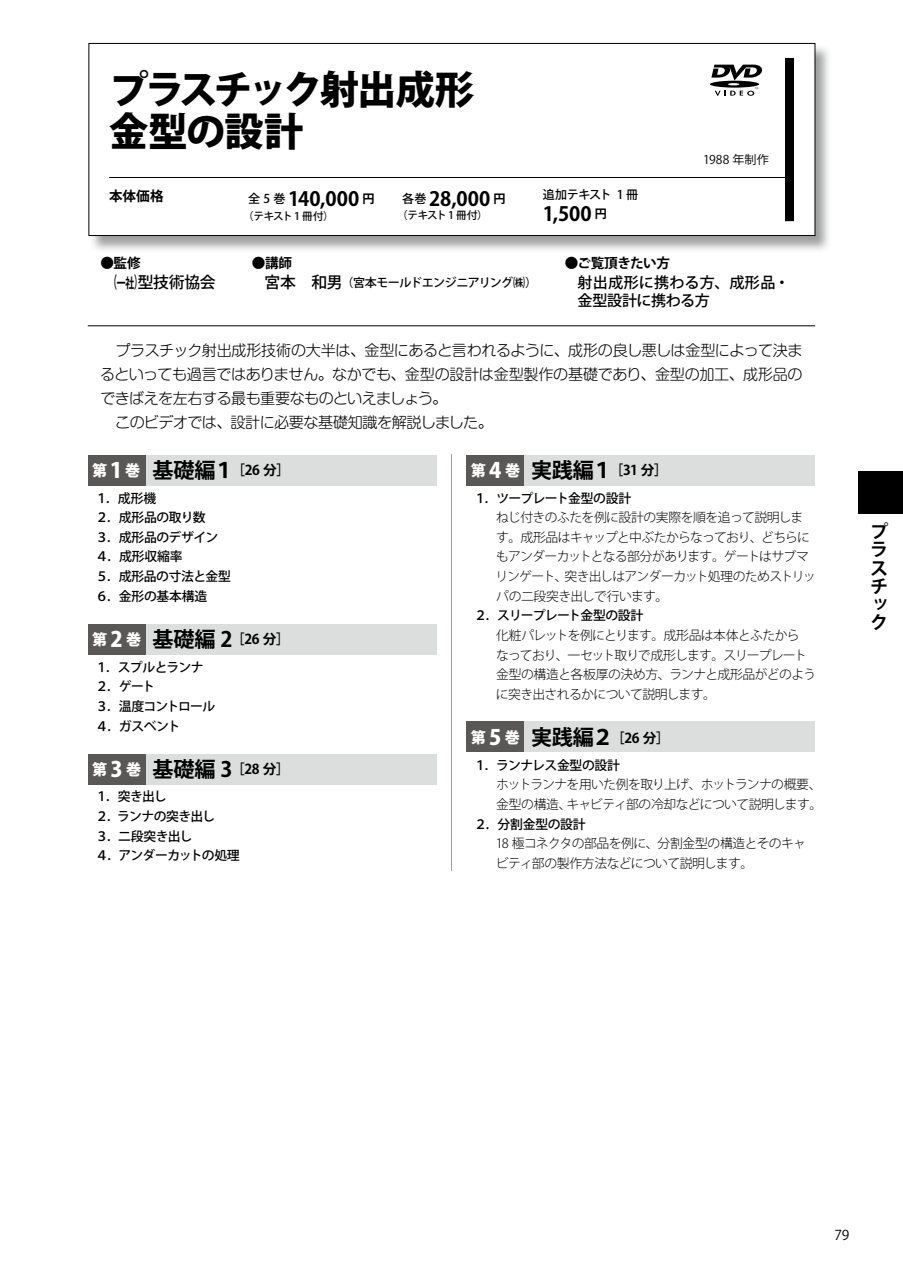
<style>
.page{position:relative;width:903px;height:1275px;background:#fff}
.page>*{position:absolute;margin:0;border:0;box-sizing:border-box;transform-origin:0 0}
.t1{font:800 39.2px/42.2px "Koz Go Pr 6 N";letter-spacing:-.05em;color:#000}
.t2{font:700 19.6px "Koz Go Pr 6 N";letter-spacing:.01em;color:#000}
.t3{font:700 18.03px/18px "Koz Go Pr 6 N";color:#000;text-align:justify}
.t4{font:500 15.92px "Koz Go Pr 6 N";letter-spacing:-.02em;color:#000}
.t5{font:300 15.05px/24.2px "Shin M Go Pro";letter-spacing:-.03em;color:#000}
.t6{font:500 15.05px/18px "Koz Go Pr 6 N";color:#000}
.t7{font:700 13.65px "Koz Go Pr 6 N";letter-spacing:-.025em;color:#000}
.t8{font:13.65px "Koz Go Pr 6 N";color:#000}
.t9{font:300 12.78px/19.6px "Koz Go Pr 6 N";letter-spacing:-.05em;color:#000}
.t10{font:500 12.78px/19.6px "Koz Go Pr 6 N";letter-spacing:-.04em;color:#000}
.t11{font:500 12.78px/19.6px "Koz Go Pr 6 N";letter-spacing:-.02em;color:#000}
.t12{font:500 12.08px "Koz Go Pr 6 N";letter-spacing:-.045em;color:#000}
.t13{font:12.08px "Koz Go Pr 6 N";letter-spacing:.005em;color:#000}
.t14{font:500 10.5px "Koz Go Pr 6 N";letter-spacing:-.075em;color:#000}
.s1{font-weight:500;font-size:12.08px}
.s2{font-size:12.08px}
.s3{font-weight:800}
.s4{font-weight:700;font-size:13.65px}
.s5{font-size:15.92px}
.s6{font-weight:800;font-size:15.05px;color:#fff}
.s7{font-weight:800;font-size:21.18px;color:#fff}
.s8{font-size:21.18px}
</style>
<div class="page">
<div style="left:858px;top:471px;width:45px;height:43px;background:#000"></div>
<div style="left:88px;top:456px;width:348px;height:30px;background:#dcdddd"></div>
<div style="left:88px;top:456px;width:58px;height:30px;background:#5a5757"></div>
<div style="left:467px;top:456px;width:348px;height:30px;background:#dcdddd"></div>
<div style="left:467px;top:456px;width:57px;height:30px;background:#5a5757"></div>
<div style="left:467px;top:722px;width:348px;height:30px;background:#dcdddd"></div>
<div style="left:467px;top:722px;width:57px;height:30px;background:#5a5757"></div>
<div style="left:88px;top:624px;width:348px;height:31px;background:#dcdddd"></div>
<div style="left:88px;top:624px;width:58px;height:31px;background:#5a5757"></div>
<div style="left:88px;top:754px;width:348px;height:30px;background:#dcdddd"></div>
<div style="left:88px;top:754px;width:58px;height:30px;background:#5a5757"></div>
<img style="left:90px;top:43px;width:739px;height:207px">
<div style="left:89px;top:43px;width:726px;height:193px;background:#fff"></div>
<div style="left:89px;top:43px;width:726px;height:193px;border:1px solid #000"></div>
<hr style="left:109px;top:177px;width:679px;height:1px;background:#000">
<hr style="left:88px;top:325px;width:727px;height:1px;background:#000">
<hr style="left:451px;top:454px;width:1px;height:417px;background:#9fa0a0">
<svg style="left:710px;top:65px;width:52px;height:31px"></svg>
<div style="left:785px;top:58px;width:8px;height:163px;background:#000"></div>
<div style="left:785px;top:58px;width:9px;height:163px;border:1px solid #000"></div>
<h1 class="t1" style="left:109px;top:69px;width:367px">プラスチック射出成形金型の設計</h1>
<p class="t13" style="left:703px;top:153px;width:67px">1988 年制作</p>
<p class="t7" style="left:109px;top:188px;width:56px">本体価格</p>
<h2 class="t2" style="left:248px;top:188px;width:128px"><span class="s1">全 5 巻</span> 140,000 <span class="s2">円</span></h2>
<p class="t14" style="left:243px;top:210px;width:92px">（テキスト 1 冊付）</p>
<h2 class="t2" style="left:402px;top:188px;width:105px"><span class="s1">各巻</span> 28,000 <span class="s2">円</span></h2>
<p class="t14" style="left:397px;top:209px;width:92px">（テキスト 1 冊付）</p>
<p class="t12" style="left:543px;top:188px;width:97px">追加テキスト 1 冊</p>
<h2 class="t2" style="left:543px;top:203px;width:66px">1,500 <span class="s2">円</span></h2>
<h2 class="t2" style="left:558px;top:203px;width:13px">2</h2>
<p class="t7" style="left:100px;top:256px;width:42px">●監修</p>
<p class="t4" style="left:109px;top:274px;width:108px"><span class="s3">（</span><span class="s4">一社</span><span class="s3">）</span>型技術協会</p>
<p class="t7" style="left:252px;top:256px;width:42px">●講師</p>
<p class="t12" style="left:265px;top:276px;width:274px"><span class="s5">宮本　和男</span>（宮本モールドエンジニアリング㈱）</p>
<p class="t7" style="left:565px;top:256px;width:107px">●ご覧頂きたい方</p>
<p class="t6" style="left:577px;top:274px;width:213px">射出成形に携わる方、成形品・金型設計に携わる方</p>
<p class="t5" style="left:100px;top:336px;width:704px">　プラスチック射出成形技術の大半は、金型にあると言われるように、成形の良し悪しは金型によって決まるといっても過言ではありません。なかでも、金型の設計は金型製作の基礎であり、金型の加工、成形品のできばえを左右する最も重要なものといえましょう。<br>　このビデオでは、設計に必要な基礎知識を解説しました。</p>
<p class="t7" style="left:92px;top:463px;width:200px"><span class="s6">第</span> <span class="s7">1</span> <span class="s6">巻</span> <span class="s8">基礎編１</span>［26 分］</p>
<p class="t11" style="left:95px;top:488px;width:137px">１．成形機<br>２．成形品の取り数<br>３．成形品のデザイン<br>４．成形収縮率<br>５．成形品の寸法と金型<br>６．金形の基本構造</p>
<p class="t7" style="left:92px;top:632px;width:199px"><span class="s6">第</span> <span class="s7">2</span> <span class="s6">巻</span> <span class="s8">基礎編 2</span>［26 分］</p>
<p class="t10" style="left:95px;top:657px;width:122px">１．スプルとランナ<br>２．ゲート<br>３．温度コントロール<br>４．ガスベント</p>
<p class="t7" style="left:92px;top:761px;width:199px"><span class="s6">第</span> <span class="s7">3</span> <span class="s6">巻</span> <span class="s8">基礎編 3</span>［28 分］</p>
<p class="t10" style="left:95px;top:787px;width:146px">１．突き出し<br>２．ランナの突き出し<br>３．二段突き出し<br>４．アンダーカットの処理</p>
<p class="t7" style="left:471px;top:463px;width:198px"><span class="s6">第</span> <span class="s7">4</span> <span class="s6">巻</span> <span class="s8">実践編１</span>［31 分］</p>
<p class="t10" style="left:474px;top:488px;width:159px">１．ツープレート金型の設計</p>
<p class="t9" style="left:495px;top:508px;width:322px">ねじ付きのふたを例に設計の実際を順を追って説明します。成形品はキャップと中ぶたからなっており、どちらにもアンダーカットとなる部分があります。ゲートはサブマリンゲート、突き出しはアンダーカット処理のためストリッパの二段突き出しで行います。</p>
<p class="t10" style="left:474px;top:606px;width:171px">２．スリープレート金型の設計</p>
<p class="t9" style="left:496px;top:626px;width:321px">化粧パレットを例にとります。成形品は本体とふたから<br>なっており、一セット取りで成形します。スリープレート金型の構造と各板厚の決め方、ランナと成形品がどのように突き出されるかについて説明します。</p>
<p class="t7" style="left:471px;top:730px;width:201px"><span class="s6">第</span> <span class="s7">5</span> <span class="s6">巻</span> <span class="s8">実践編２</span>［26 分］</p>
<p class="t10" style="left:474px;top:756px;width:148px">１．ランナレス金型の設計</p>
<p class="t9" style="left:496px;top:775px;width:328px">ホットランナを用いた例を取り上げ、ホットランナの概要、金型の構造、キャビティ部の冷却などについて説明します。</p>
<p class="t11" style="left:474px;top:814px;width:113px">２．分割金型の設計</p>
<p class="t9" style="left:496px;top:834px;width:312px">18 極コネクタの部品を例に、分割金型の構造とそのキャビティ部の製作方法などについて説明します。</p>
<h3 class="t3" style="left:870px;top:523px;width:20px">プラスチック</h3>
<p class="t8" style="left:834px;top:1227px;width:16px">79</p>
</div>
